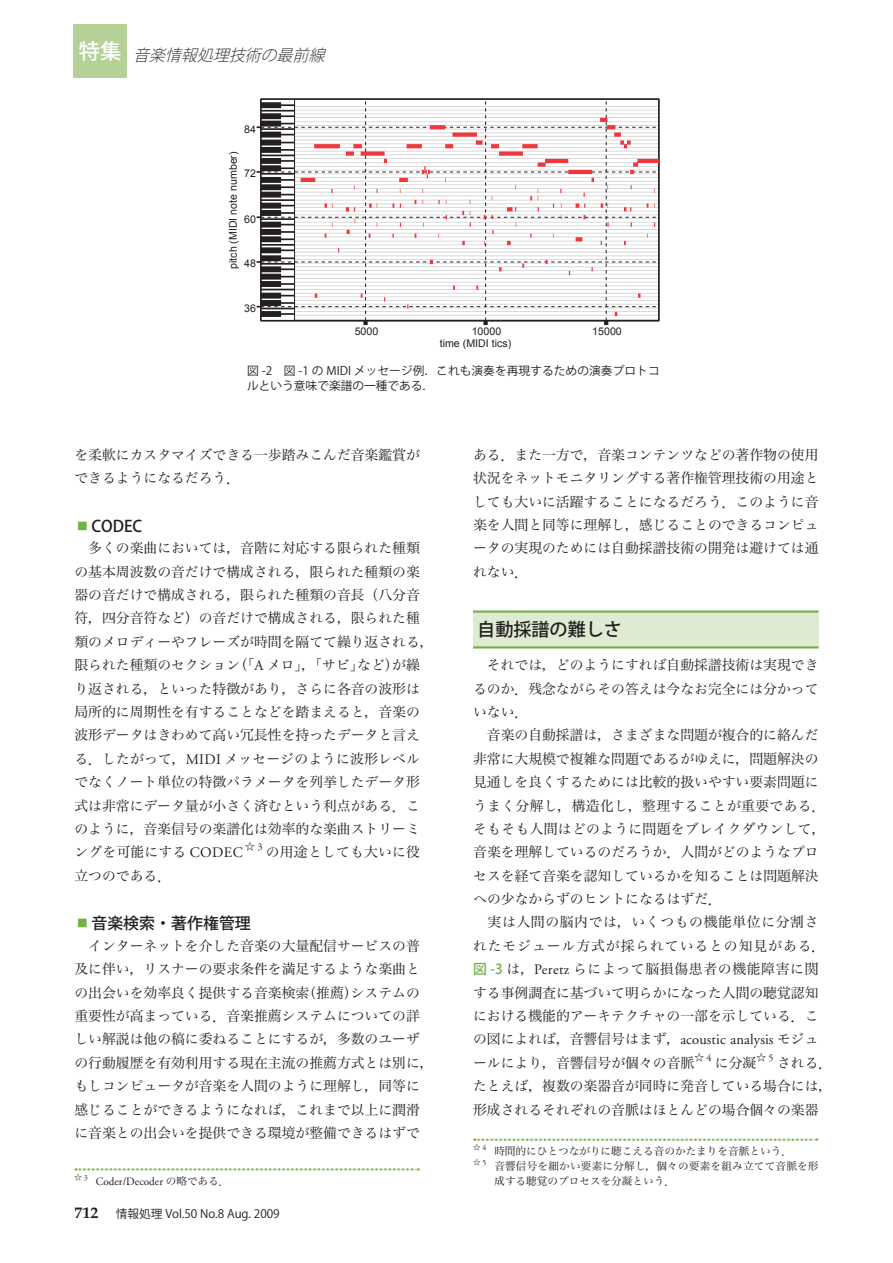
<style>
.page{position:relative;width:893px;height:1263px;background:#fff}
.page>*{position:absolute;margin:0;border:0;box-sizing:border-box;transform-origin:0 0}
.t1{font:500 21.3px "Koz Go Pro";color:#fff}
.t2{font:500 18px "Koz Go Pro";color:#231f20}
.t3{font:500 15.9px "Koz Go Pro";color:#231f20}
.t4{font:italic 300 15.9px "Koz Go Pro";color:#3e3e3f}
.t5{font:13.8px/23.4px "Hira Min Pro W3";color:#231f20}
.t6{font:11.7px/14.9px "Koz Go Pro";color:#231f20}
.t7{font:11.1px "Adobe Garamond";color:#231f20}
.t8{font:10.65px "Arial";color:#231f20}
.t9{font:10.65px/14.9px "Hira Min Pro W3";letter-spacing:.02em;color:#231f20}
.t10{font:10.65px "Hira Min Pro W3";color:#231f20}
.t11{font:9.6px "Hira Min Pro W3";color:#231f20}
.t12{font:7.5px "Hira Min Pro W3";color:#231f20}
.s1{color:#72b143}
.s2{font-family:"Adobe Garamond";font-size:14.55px}
.s3{font-family:"Adobe Garamond";font-size:10.2px}
.s4{font-family:"Adobe Garamond";font-size:7.8px}
.s5{font-family:"Hira Min Pro W3";font-size:10.65px}
.s6{font-family:"Palatino";font-weight:700;font-size:15.9px}
.s7{font-family:"Koz Go Pro";font-weight:500;color:#72b143}
</style>
<div class="page">
<div style="left:73px;top:24px;width:54px;height:54px;background:#b5d198"></div>
<svg style="left:75px;top:1168px;width:344px;height:2px"></svg>
<div style="left:473px;top:612px;width:346px;height:34px;background:#dfead2"></div>
<hr style="left:473px;top:610px;width:346px;height:3px;background:#72b143">
<hr style="left:473px;top:646px;width:346px;height:2px;background:#72b143">
<svg style="left:474px;top:1138px;width:343px;height:3px"></svg>
<svg style="left:257px;top:99px;width:402px;height:226px"></svg>
<hr style="left:301px;top:178px;width:14px;height:4px;background:#ee383d">
<h1 class="t1" style="left:79px;top:38px;width:44px">特集</h1>
<p class="t4" style="left:133px;top:45px;width:198px">音楽情報処理技術の最前線</p>
<p class="t8" style="left:244px;top:122px;width:13px">84</p>
<p class="t8" style="left:226px;top:269px;width:119px;rotate:-90deg">pitch (MIDI note number)</p>
<p class="t8" style="left:244px;top:167px;width:13px">72</p>
<p class="t8" style="left:244px;top:212px;width:13px">60</p>
<p class="t8" style="left:244px;top:257px;width:13px">48</p>
<p class="t8" style="left:244px;top:301px;width:13px">36</p>
<p class="t8" style="left:355px;top:325px;width:25px">5000</p>
<p class="t8" style="left:472px;top:325px;width:31px">10000</p>
<p class="t8" style="left:592px;top:325px;width:31px">15000</p>
<p class="t8" style="left:440px;top:337px;width:73px">time (MIDI tics)</p>
<p class="t6" style="left:247px;top:363px;width:414px">図 -2　図 -1 の MIDI メッセージ例．これも演奏を再現するための演奏プロトコルという意味で楽譜の一種である．</p>
<p class="t5" style="left:74px;top:442px;width:347px">を柔軟にカスタマイズできる一歩踏みこんだ音楽鑑賞ができるようになるだろう．</p>
<p class="t3" style="left:74px;top:516px;width:69px"><span class="s1">⿎</span>CODEC</p>
<p class="t5" style="left:74px;top:535px;width:361px;text-indent:14px">多くの楽曲においては，音階に対応する限られた種類の基本周波数の音だけで構成される，限られた種類の楽器の音だけで構成される，限られた種類の音長（八分音符，四分音符など）の音だけで構成される，限られた種類のメロディーやフレーズが時間を隔てて繰り返される，限られた種類のセクション（「<span class="s2">A</span> メロ」，「サビ」など）が繰り返される，といった特徴があり，さらに各音の波形は局所的に周期性を有することなどを踏まえると，音楽の波形データはきわめて高い冗長性を持ったデータと言える．したがって，<span class="s2">MIDI</span> メッセージのように波形レベルでなくノート単位の特徴パラメータを列挙したデータ形式は非常にデータ量が小さく済むという利点がある．このように，音楽信号の楽譜化は効率的な楽曲ストリーミングを可能にする <span class="s2">CODEC</span></p>
<p class="t11" style="left:245px;top:838px;width:19px">☆ <span class="s3">3</span></p>
<p class="t5" style="left:266px;top:839px;width:155px">の用途としても大いに役</p>
<p class="t5" style="left:74px;top:862px;width:98px">立つのである．</p>
<p class="t3" style="left:74px;top:913px;width:178px"><span class="s1">⿎</span>音楽検索・著作権管理</p>
<p class="t5" style="left:74px;top:933px;width:361px;text-indent:14px">インターネットを介した音楽の大量配信サービスの普及に伴い，リスナーの要求条件を満足するような楽曲との出会いを効率良く提供する音楽検索（推薦）システムの重要性が高まっている．音楽推薦システムについての詳しい解説は他の稿に委ねることにするが，多数のユーザの行動履歴を有効利用する現在主流の推薦方式とは別に，もしコンピュータが音楽を人間のように理解し，同等に感じることができるようになれば，これまで以上に潤滑に音楽との出会いを提供できる環境が整備できるはずで</p>
<p class="t12" style="left:74px;top:1170px;width:15px">☆<span class="s4">3</span></p>
<p class="t7" style="left:96px;top:1176px;width:135px">Coder/Decoder <span class="s5">の略である．</span></p>
<p class="t6" style="left:74px;top:1207px;width:207px"><span class="s6">712</span> 情報処理 Vol.50 No.8 Aug. 2009</p>
<p class="t5" style="left:473px;top:442px;width:347px;text-align:justify">ある．また一方で，音楽コンテンツなどの著作物の使用状況をネットモニタリングする著作権管理技術の用途としても大いに活躍することになるだろう．このように音楽を人間と同等に理解し，感じることのできるコンピュータの実現のためには自動採譜技術の開発は避けては通れない．</p>
<h2 class="t2" style="left:477px;top:618px;width:146px">自動採譜の難しさ</h2>
<p class="t5" style="left:473px;top:652px;width:347px;text-align:justify;text-indent:14px">それでは，どのようにすれば自動採譜技術は実現できるのか．残念ながらその答えは今なお完全には分かっていない．</p>
<p class="t5" style="left:473px;top:722px;width:354px;text-indent:14px">音楽の自動採譜は，さまざまな問題が複合的に絡んだ非常に大規模で複雑な問題であるがゆえに，問題解決の見通しを良くするためには比較的扱いやすい要素問題にうまく分解し，構造化し，整理することが重要である．そもそも人間はどのように問題をブレイクダウンして，音楽を理解しているのだろうか．人間がどのようなプロセスを経て音楽を認知しているかを知ることは問題解決への少なからずのヒントになるはずだ．</p>
<p class="t5" style="left:473px;top:909px;width:354px;text-indent:15px">実は人間の脳内では，いくつもの機能単位に分割されたモジュール方式が採られているとの知見がある．<span class="s7">図 -3</span> は，<span class="s2">Peretz</span> らによって脳損傷患者の機能障害に関する事例調査に基づいて明らかになった人間の聴覚認知における機能的アーキテクチャの一部を示している．この図によれば，音響信号はまず，<span class="s2">acoustic analysis</span> モジュールにより，音響信号が個々の音脈</p>
<p class="t11" style="left:694px;top:1049px;width:19px">☆ <span class="s3">4</span></p>
<p class="t5" style="left:715px;top:1050px;width:43px">に分凝</p>
<p class="t11" style="left:756px;top:1049px;width:19px">☆ <span class="s3">5</span></p>
<p class="t5" style="left:473px;top:1050px;width:361px;text-align:justify;text-indent:304px">される．たとえば，複数の楽器音が同時に発音している場合には，形成されるそれぞれの音脈はほとんどの場合個々の楽器</p>
<p class="t12" style="left:473px;top:1141px;width:15px">☆ <span class="s4">4</span></p>
<p class="t10" style="left:494px;top:1142px;width:299px">時間的にひとつながりに聴こえる音のかたまりを音脈という．</p>
<p class="t12" style="left:473px;top:1155px;width:15px">☆ <span class="s4">5</span></p>
<p class="t9" style="left:494px;top:1158px;width:326px">音響信号を細かい要素に分解し，個々の要素を組み立てて音脈を形成する聴覚のプロセスを分凝という．</p>
</div>
